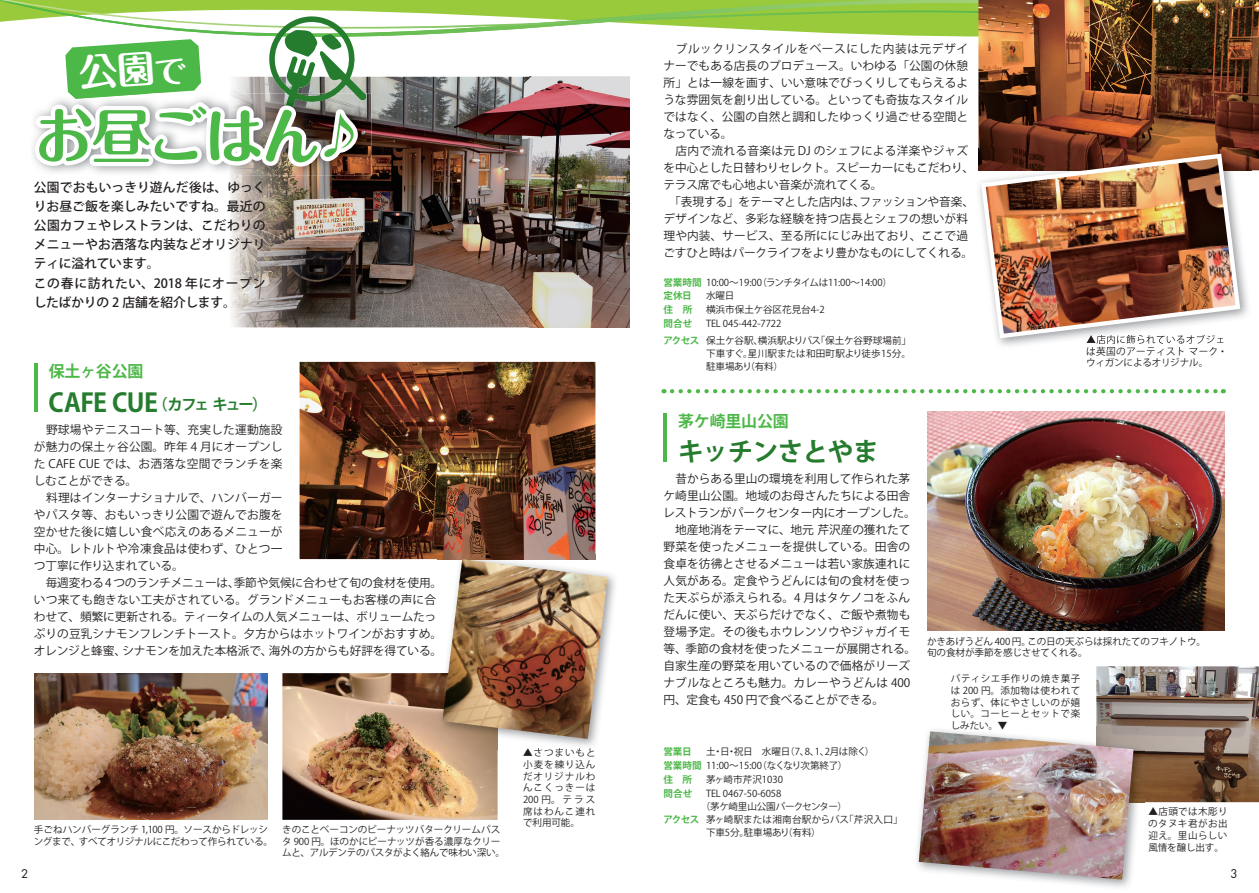
<style>
.page{position:relative;width:1259px;height:893px;background:#fff}
.page>*{position:absolute;margin:0;border:0;box-sizing:border-box;transform-origin:0 0}
.t1{font:700 59.55px "Maru Fo Pro";letter-spacing:-.05em;color:#4cb848}
.t2{font:700 25.5px "Koz Go Pro";letter-spacing:-.02em;color:#257c2e}
.t3{font:700 15.9px "Koz Go Pro";letter-spacing:-.01em;color:#4cb848}
.t4{font:700 15.3px "Koz Go Pro";letter-spacing:-.15em;color:#257c2e}
.t5{font:500 12.75px/19.2px "Koz Go Pr 6 N";letter-spacing:.01em;color:#231f20}
.t6{font:11.7px/17px "Koz Go Pro";letter-spacing:.005em;color:#231f20}
.t7{font:11.7px "Futura";color:#231f20}
.t8{font:9.6px/11.7px "Koz Go Pro";letter-spacing:-.01em;color:#231f20}
.t9{font:9.6px/13.8px "Koz Go Pro";letter-spacing:-.035em;color:#231f20}
.t10{font:9.6px/12.8px "Koz Go Pro";letter-spacing:.015em;color:#231f20}
.t11{font:700 9.6px "Koz Go Pr 6 N";letter-spacing:.005em;color:#4cb848}
.s1{font-size:25.5px}
.s2{font-family:"Koz Go Pr 6 N";font-weight:700;color:#4cb848}
</style>
<div class="page">
<svg style="left:0;top:0;width:978px;height:37px"></svg>
<img style="left:230px;top:77px;width:399px;height:250px">
<hr style="left:34px;top:363px;width:4px;height:49px;background:#4cb848">
<hr style="left:663px;top:413px;width:4px;height:48px;background:#4cb848">
<img style="left:927px;top:412px;width:298px;height:219px">
<img style="left:1096px;top:666px;width:163px;height:136px">
<img style="left:917px;top:730px;width:227px;height:157px">
<img style="left:1096px;top:726px;width:48px;height:76px">
<img style="left:918px;top:731px;width:215px;height:149px">
<svg style="left:672px;top:389px;width:551px;height:4px"></svg>
<img style="left:282px;top:673px;width:215px;height:147px">
<img style="left:34px;top:673px;width:233px;height:147px">
<img style="left:299px;top:362px;width:296px;height:197px">
<img style="left:978px;top:0;width:281px;height:170px">
<img style="left:437px;top:554px;width:178px;height:196px">
<img style="left:523px;top:748px;width:71px;height:2px">
<img style="left:437px;top:673px;width:60px;height:77px">
<img style="left:437px;top:554px;width:158px;height:5px">
<img style="left:442px;top:559px;width:165px;height:180px">
<img style="left:998px;top:170px;width:253px;height:177px">
<img style="left:1086px;top:341px;width:137px;height:3px">
<img style="left:1087px;top:347px;width:130px;height:3px">
<img style="left:978px;top:149px;width:273px;height:21px">
<img style="left:978px;top:151px;width:264px;height:190px">
<img style="left:49px;top:171px;width:322px;height:5px">
<svg style="left:31px;top:12px;width:363px;height:159px"></svg>
<h1 class="t1" style="left:33px;top:89px;width:288px">お昼ごはん</h1>
<p class="t5" style="left:34px;top:178px;width:233px">公園でおもいっきり遊んだ後は、ゆっくりお昼ご飯を楽しみたいですね。最近の公園カフェやレストランは、こだわりのメニューやお洒落な内装などオリジナリティに溢れています。<br>この春に訪れたい、2018 年にオープンしたばかりの 2 店舗を紹介します。</p>
<h3 class="t3" style="left:49px;top:361px;width:96px">保土ヶ谷公園</h3>
<h3 class="t4" style="left:49px;top:395px;width:220px"><span class="s1">CAFE CUE</span>（カフェ キュー）</h3>
<p class="t6" style="left:34px;top:421px;width:410px">　野球場やテニスコート等、充実した運動施設<br>が魅力の保土ヶ谷公園。昨年 4 月にオープンし<br>た CAFE CUE では、お洒落な空間でランチを楽<br>しむことができる。<br>　料理はインターナショナルで、ハンバーガー<br>やパスタ等、おもいっきり公園で遊んでお腹を<br>空かせた後に嬉しい食べ応えのあるメニューが<br>中心。レトルトや冷凍食品は使わず、ひとつ一<br>つ丁寧に作り込まれている。<br>　毎週変わる 4 つのランチメニューは、季節や気候に合わせて旬の食材を使用。いつ来ても飽きない工夫がされている。グランドメニューもお客様の声に合わせて、頻繁に更新される。ティータイムの人気メニューは、ボリュームたっぷりの豆乳シナモンフレンチトースト。夕方からはホットワインがおすすめ。オレンジと蜂蜜、シナモンを加えた本格派で、海外の方からも好評を得ている。</p>
<p class="t8" style="left:34px;top:824px;width:241px">手ごねハンバーグランチ 1,100 円。ソースからドレッシングまで、すべてオリジナルにこだわって作られている。</p>
<p class="t8" style="left:282px;top:824px;width:224px">きのことベーコンのピーナッツバタークリームパスタ 900 円。ほのかにピーナッツが香る濃厚なクリームと、アルデンテのパスタがよく絡んで味わい深い。</p>
<p class="t8" style="left:523px;top:747px;width:74px;text-align:justify">▲さつまいもと小麦を練り込んだオリジナルわんこくっきーは200円。テラス席はわんこ連れで利用可能。</p>
<p class="t6" style="left:663px;top:40px;width:312px">　ブルックリンスタイルをベースにした内装は元デザイナーでもある店長のプロデュース。いわゆる「公園の休憩所」とは一線を画す、いい意味でびっくりしてもらえるような雰囲気を創り出している。といっても奇抜なスタイルではなく、公園の自然と調和したゆっくり過ごせる空間となっている。<br>　店内で流れる音楽は元 DJ のシェフによる洋楽やジャズを中心とした日替わりセレクト。スピーカーにもこだわり、テラス席でも心地よい音楽が流れてくる。<br>　「表現する」をテーマとした店内は、ファッションや音楽、デザインなど、多彩な経験を持つ店長とシェフの想いが料理や内装、サービス、至る所ににじみ出ており、ここで過ごすひと時はパークライフをより豊かなものにしてくれる。</p>
<p class="t8" style="left:663px;top:277px;width:230px"><span class="s2">営業時間</span> 10:00～19:00（ランチタイムは11:00～14:00）</p>
<p class="t11" style="left:663px;top:291px;width:30px">定休日</p>
<p class="t8" style="left:706px;top:290px;width:30px">水曜日</p>
<p class="t11" style="left:663px;top:304px;width:30px">住　所</p>
<p class="t8" style="left:706px;top:304px;width:120px">横浜市保土ケ谷区花見台4-2</p>
<p class="t11" style="left:663px;top:318px;width:30px">問合せ</p>
<p class="t8" style="left:663px;top:315px;width:249px;line-height:17px;text-indent:43px">TEL 045-442-7722<br><span class="s2">アクセス</span> 保土ケ谷駅、横浜駅よりバス「保土ケ谷野球場前」</p>
<p class="t10" style="left:706px;top:347px;width:207px">下車すぐ。星川駅または和田町駅より徒歩15分。駐車場あり（有料）</p>
<h3 class="t3" style="left:678px;top:410px;width:112px">茅ケ崎里山公園</h3>
<h2 class="t2" style="left:678px;top:435px;width:202px">キッチンさとやま</h2>
<p class="t8" style="left:1086px;top:346px;width:143px">は英国のアーティスト マーク・ウィガンによるオリジナル。</p>
<p class="t6" style="left:663px;top:471px;width:254px">　昔からある里山の環境を利用して作られた茅ケ崎里山公園。地域のお母さんたちによる田舎レストランがパークセンター内にオープンした。　地産地消をテーマに、地元 芹沢産の獲れたて野菜を使ったメニューを提供している。田舎の食卓を彷彿とさせるメニューは若い家族連れに人気がある。定食やうどんには旬の食材を使った天ぷらが添えられる。4 月はタケノコをふんだんに使い、天ぷらだけでなく、ご飯や煮物も登場予定。その後もホウレンソウやジャガイモ等、季節の食材を使ったメニューが展開される。自家生産の野菜を用いているので価格がリーズナブルなところも魅力。カレーやうどんは 400円、定食も 450 円で食べることができる。</p>
<p class="t11" style="left:663px;top:746px;width:30px">営業日</p>
<p class="t9" style="left:663px;top:745px;width:213px;text-indent:43px">土・日・祝日　水曜日（7、8、1、2月は除く）<span class="s2">営業時間</span> 11:00～15:00（なくなり次第終了）</p>
<p class="t11" style="left:663px;top:774px;width:30px">住　所</p>
<p class="t8" style="left:706px;top:774px;width:78px">茅ヶ崎市芹沢1030</p>
<p class="t11" style="left:663px;top:788px;width:30px">問合せ</p>
<p class="t8" style="left:701px;top:787px;width:148px;line-height:12.8px;text-indent:5px">TEL 0467-50-6058<br>（茅ケ崎里山公園パークセンター）</p>
<p class="t8" style="left:706px;top:814px;width:198px;line-height:12.8px;text-indent:-43px"><span class="s2">アクセス</span> 茅ヶ崎駅または湘南台駅からバス「芹沢入口」下車5分。駐車場あり（有料）</p>
<p class="t8" style="left:927px;top:636px;width:280px">かきあげうどん 400 円。この日の天ぷらは採れたてのフキノトウ。旬の食材が季節を感じさせてくれる。</p>
<p class="t8" style="left:950px;top:673px;width:131px;text-align:justify">パティシエ手作りの焼き菓子は 200 円。添加物は使われておらず、体にやさしいのが嬉しい。コーヒーとセットで楽しみたい。▼</p>
<p class="t8" style="left:1148px;top:806px;width:81px;text-align:justify">▲店頭では木彫りのタヌキ君がお出迎え。里山らしい風情を醸し出す。</p>
<p class="t7" style="left:21px;top:865px;width:9px">2</p>
<p class="t7" style="left:1230px;top:865px;width:9px">3</p>
</div>
